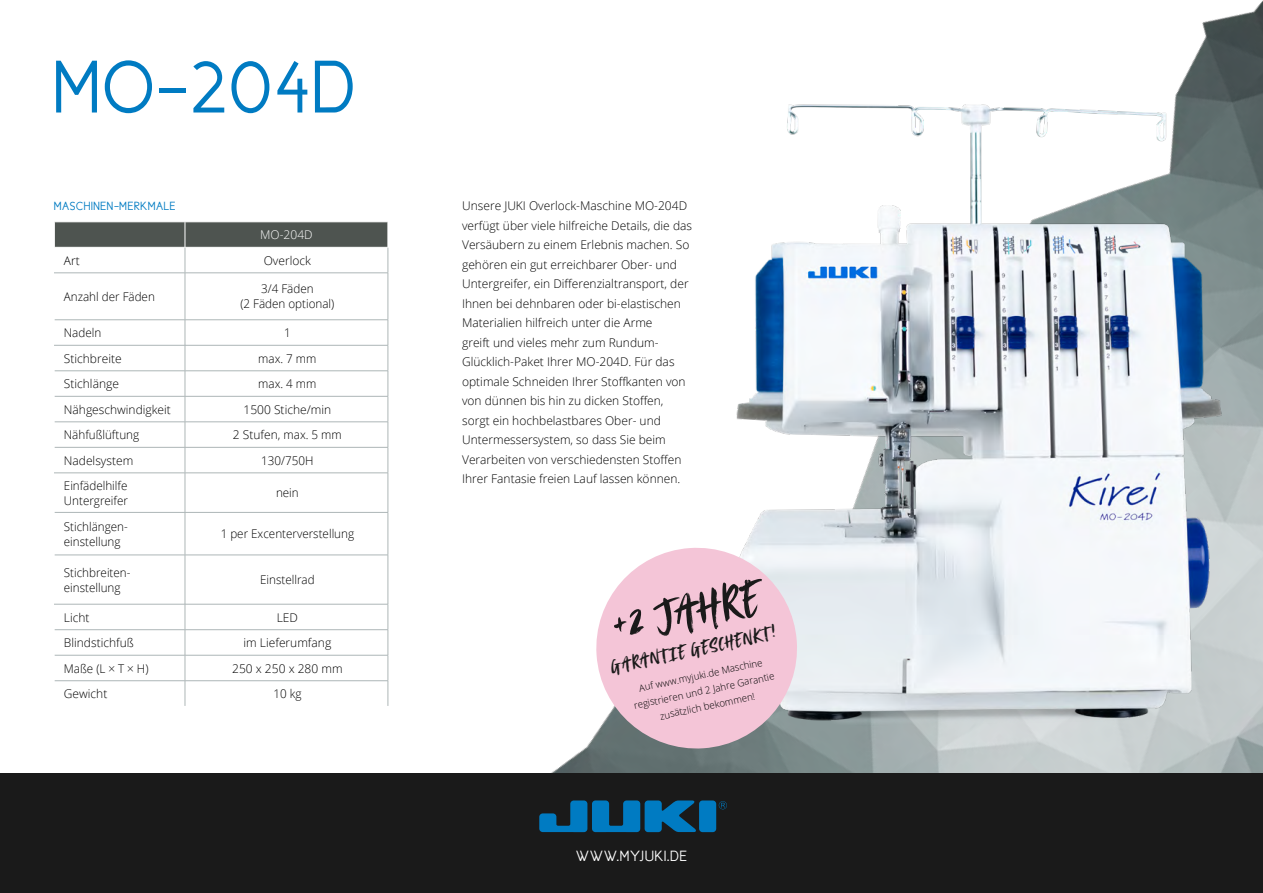
<style>
.page{position:relative;width:1263px;height:893px;background:#fff}
.page>*{position:absolute;margin:0;border:0;box-sizing:border-box;transform-origin:0 0}
.t1{font:75px "New Cicle Gordita";letter-spacing:.03em;color:#007bc2}
.t2{font:45px "Avallon";color:#1a1a1a}
.t3{font:18px "Avallon";color:#1a1a1a}
.t4{font:15px "New Cicle Gordita";letter-spacing:.03em;color:#fff}
.t5{font:300 12px/19.5px "Open Sans";color:#000}
.t6{font:12px "New Cicle Gordita";letter-spacing:.05em;color:#007bc2}
.t7{font:300 12px "Open Sans";color:#fff}
.t8{font:300 9.75px/15.8px "Open Sans";color:#000;text-align:center}
</style>
<div class="page">
<img style="left:336px;top:0;width:927px;height:774px">
<div style="left:0;top:774px;width:1263px;height:119px;background:#1a1a1a"></div>
<div style="left:699px;top:800px;width:17px;height:32px;background:#007bc2;border-radius:3px"></div>
<svg style="left:539px;top:800px;width:157px;height:32px"></svg>
<svg style="left:719px;top:801px;width:8px;height:8px"></svg>
<hr style="left:185px;top:221px;width:203px;height:1px;background:#fff">
<hr style="left:185px;top:706px;width:203px;height:1px;background:#fff">
<svg style="left:54px;top:222px;width:335px;height:51px"></svg>
<hr style="left:54px;top:273px;width:131px;height:1px;background:#adb6b7">
<hr style="left:185px;top:273px;width:203px;height:1px;background:#adb6b7">
<hr style="left:388px;top:273px;width:1px;height:47px;background:#adb6b7">
<hr style="left:55px;top:319px;width:130px;height:1px;background:#adb6b7">
<hr style="left:185px;top:319px;width:203px;height:1px;background:#adb6b7">
<hr style="left:185px;top:345px;width:203px;height:1px;background:#adb6b7">
<hr style="left:55px;top:371px;width:130px;height:1px;background:#adb6b7">
<hr style="left:185px;top:371px;width:203px;height:1px;background:#adb6b7">
<hr style="left:55px;top:396px;width:130px;height:1px;background:#adb6b7">
<hr style="left:185px;top:396px;width:203px;height:1px;background:#adb6b7">
<hr style="left:55px;top:422px;width:130px;height:1px;background:#adb6b7">
<hr style="left:185px;top:422px;width:203px;height:1px;background:#adb6b7">
<hr style="left:55px;top:447px;width:130px;height:1px;background:#adb6b7">
<hr style="left:185px;top:447px;width:203px;height:1px;background:#adb6b7">
<svg style="left:388px;top:320px;width:1px;height:153px"></svg>
<hr style="left:54px;top:473px;width:131px;height:1px;background:#adb6b7">
<hr style="left:185px;top:473px;width:203px;height:1px;background:#adb6b7">
<hr style="left:388px;top:473px;width:1px;height:39px;background:#adb6b7">
<hr style="left:55px;top:512px;width:130px;height:1px;background:#adb6b7">
<hr style="left:185px;top:512px;width:203px;height:1px;background:#adb6b7">
<hr style="left:388px;top:513px;width:1px;height:42px;background:#adb6b7">
<hr style="left:55px;top:555px;width:130px;height:1px;background:#adb6b7">
<hr style="left:185px;top:555px;width:203px;height:1px;background:#adb6b7">
<hr style="left:388px;top:555px;width:1px;height:49px;background:#adb6b7">
<hr style="left:185px;top:604px;width:203px;height:1px;background:#adb6b7">
<hr style="left:55px;top:629px;width:130px;height:1px;background:#adb6b7">
<hr style="left:185px;top:629px;width:203px;height:1px;background:#adb6b7">
<hr style="left:55px;top:655px;width:130px;height:1px;background:#adb6b7">
<hr style="left:185px;top:655px;width:203px;height:1px;background:#adb6b7">
<hr style="left:55px;top:680px;width:130px;height:1px;background:#adb6b7">
<hr style="left:185px;top:680px;width:203px;height:1px;background:#adb6b7">
<svg style="left:185px;top:604px;width:1px;height:102px"></svg>
<svg style="left:388px;top:604px;width:1px;height:102px"></svg>
<hr style="left:185px;top:273px;width:1px;height:47px;background:#adb6b7">
<svg style="left:185px;top:320px;width:1px;height:153px"></svg>
<hr style="left:54px;top:345px;width:131px;height:1px;background:#adb6b7">
<hr style="left:185px;top:473px;width:1px;height:39px;background:#adb6b7">
<hr style="left:185px;top:513px;width:1px;height:42px;background:#adb6b7">
<hr style="left:185px;top:555px;width:1px;height:49px;background:#adb6b7">
<hr style="left:54px;top:604px;width:131px;height:1px;background:#adb6b7">
<img style="left:723px;top:83px;width:516px;height:647px">
<svg style="left:593px;top:544px;width:208px;height:208px;background:#e6c6d3"></svg>
<h1 class="t1" style="left:54px;top:48px;width:303px">MO-204D</h1>
<p class="t6" style="left:54px;top:200px;width:123px">MASCHINEN-MERKMALE</p>
<p class="t5" style="left:462px;top:196px;width:231px">Unsere JUKI Overlock-Maschine MO-204D verfügt über viele hilfreiche Details, die das Versäubern zu einem Erlebnis machen. So gehören ein gut erreichbarer Ober- und Untergreifer, ein Differenzialtransport, der Ihnen bei dehnbaren oder bi-elastischen Materialien hilfreich unter die Arme<br>greift und vieles mehr zum Rundum-Glücklich-Paket Ihrer MO-204D. Für das optimale Schneiden Ihrer Stoffkanten von von dünnen bis hin zu dicken Stoffen, sorgt ein hochbelastbares Ober- und Untermessersystem, so dass Sie beim Verarbeiten von verschiedensten Stoffen Ihrer Fantasie freien Lauf lassen können.</p>
<p class="t7" style="left:260px;top:227px;width:54px">MO-204D</p>
<p class="t5" style="left:64px;top:250px;width:17px">Art</p>
<p class="t5" style="left:264px;top:250px;width:49px">Overlock</p>
<p class="t5" style="left:64px;top:286px;width:92px">Anzahl der Fäden</p>
<p class="t5" style="left:240px;top:281px;width:95px;line-height:15px;text-align:center">3/4 Fäden<br>(2 Fäden optional)</p>
<p class="t5" style="left:64px;top:323px;width:39px">Nadeln</p>
<p class="t5" style="left:284px;top:323px;width:8px">1</p>
<p class="t5" style="left:64px;top:348px;width:59px">Stichbreite</p>
<p class="t5" style="left:258px;top:348px;width:60px">max. 7 mm</p>
<p class="t5" style="left:64px;top:374px;width:57px">Stichlänge</p>
<p class="t5" style="left:258px;top:374px;width:60px">max. 4 mm</p>
<p class="t5" style="left:64px;top:399px;width:109px">Nähgeschwindigkeit</p>
<p class="t5" style="left:244px;top:399px;width:89px">1500 Stiche/min</p>
<p class="t5" style="left:64px;top:425px;width:77px">Nähfußlüftung</p>
<p class="t5" style="left:233px;top:425px;width:110px">2 Stufen, max. 5 mm</p>
<p class="t5" style="left:64px;top:450px;width:71px">Nadelsystem</p>
<p class="t5" style="left:261px;top:450px;width:54px">130/750H</p>
<p class="t5" style="left:64px;top:478px;width:66px;line-height:15px">Einfädelhilfe<br>Untergreifer</p>
<p class="t5" style="left:276px;top:483px;width:24px">nein</p>
<p class="t5" style="left:64px;top:519px;width:66px;line-height:15px">Stichlängen&shy;einstellung</p>
<p class="t5" style="left:221px;top:524px;width:135px">1 per Excenterverstellung</p>
<p class="t5" style="left:64px;top:564px;width:68px;line-height:15px">Stichbreiten&shy;einstellung</p>
<p class="t5" style="left:260px;top:570px;width:56px">Einstellrad</p>
<p class="t5" style="left:64px;top:607px;width:27px">Licht</p>
<p class="t5" style="left:277px;top:607px;width:23px">LED</p>
<p class="t5" style="left:64px;top:633px;width:71px">Blindstichfuß</p>
<p class="t5" style="left:244px;top:633px;width:89px">im Lieferumfang</p>
<p class="t5" style="left:64px;top:658px;width:86px">Maße (L × T × H)</p>
<p class="t5" style="left:232px;top:658px;width:112px">250 x 250 x 280 mm</p>
<p class="t5" style="left:64px;top:684px;width:45px">Gewicht</p>
<p class="t5" style="left:273px;top:684px;width:30px">10 kg</p>
<h2 class="t2" style="left:606px;top:596px;width:149px;rotate:-12deg">+2 JAHRE</h2>
<h3 class="t3" style="left:608px;top:654px;width:171px;rotate:-12deg">GARANT IE GESCHENKT!</h3>
<p class="t8" style="left:629px;top:682px;width:145px;rotate:-12deg">Auf www.myjuki.de Maschine registrieren und 2 Jahre Garantie zusätzlich bekommen!</p>
<p class="t4" style="left:576px;top:848px;width:113px">WWW.MYJUKI.DE</p>
</div>
